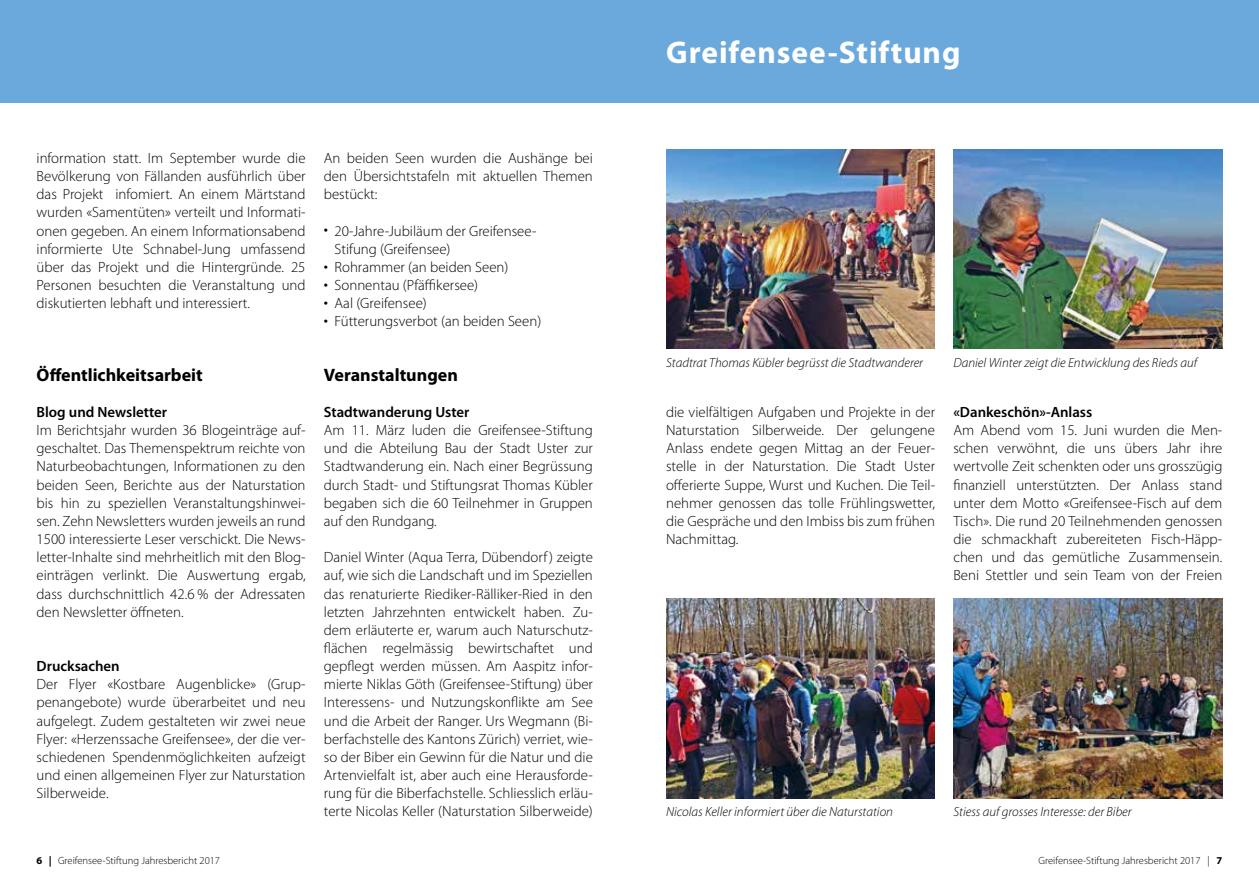
<style>
.page{position:relative;width:1259px;height:893px;background:#fff}
.page>*{position:absolute;margin:0;border:0;box-sizing:border-box;transform-origin:0 0}
.t1{font:700 31.5px "Myriad Pro";letter-spacing:.03em;color:#fff}
.t2{font:700 18px "Myriad Pro";color:#000}
.t3{font:300 14.85px/18.1px "Myriad Pro";color:#000;text-align:justify}
.t4{font:600 14.85px "Myriad Pro";color:#000}
.t5{font:italic 300 13.2px "Myriad Pro";color:#000}
.t6{font:300 10.5px "Myriad Pro";color:#000}
.s1{font-weight:400}
.s2{font-weight:700}
</style>
<div class="page">
<div style="left:0;top:0;width:1259px;height:103px;background:#6ba9dd"></div>
<img style="left:953px;top:149px;width:269px;height:200px">
<img style="left:666px;top:599px;width:269px;height:199px">
<img style="left:666px;top:149px;width:269px;height:200px">
<img style="left:953px;top:599px;width:269px;height:199px">
<p class="t3" style="left:37px;top:149px;width:270px">information statt. Im September wurde die Bevölkerung von Fällanden ausführlich über das Projekt infomiert. An einem Märtstand wurden «Samentüten» verteilt und Informati&shy;onen gegeben. An einem Informationsabend informierte Ute Schnabel-Jung umfassend über das Projekt und die Hintergründe. 25<br>Personen besuchten die Veranstaltung und diskutierten lebhaft und interessiert.</p>
<p class="t2" style="left:37px;top:363px;width:168px">Öffentlichkeitsarbeit</p>
<p class="t4" style="left:37px;top:403px;width:132px">Blog und Newsletter</p>
<p class="t3" style="left:37px;top:421px;width:270px">Im Berichtsjahr wurden 36 Blogeinträge auf&shy;geschaltet. Das Themenspektrum reichte von Naturbeobachtungen, Informationen zu den beiden Seen, Berichte aus der Naturstation bis hin zu speziellen Veranstaltungshinwei&shy;sen. Zehn Newsletters wurden jeweils an rund 1500 interessierte Leser verschickt. Die News&shy;letter-Inhalte sind mehrheitlich mit den Blog&shy;einträgen verlinkt. Die Auswertung ergab, dass durchschnittlich 42.6 % der Adressaten den Newsletter öffneten.</p>
<p class="t4" style="left:37px;top:657px;width:85px">Drucksachen</p>
<p class="t3" style="left:37px;top:675px;width:270px">Der Flyer «Kostbare Augenblicke» (Grup&shy;penangebote) wurde überarbeitet und neu aufgelegt. Zudem gestalteten wir zwei neue Flyer: «Herzenssache Greifensee», der die ver&shy;schiedenen Spendenmöglichkeiten aufzeigt und einen allgemeinen Flyer zur Naturstation Silberweide.</p>
<p class="t3" style="left:324px;top:149px;width:270px">An beiden Seen wurden die Aushänge bei den Übersichtstafeln mit aktuellen Themen bestückt:</p>
<p class="t3" style="left:334px;top:221px;width:203px;text-indent:-11px"><span class="s1">•</span> 20-Jahre-Jubiläum der Greifensee-<br>Stifung (Greifensee)</p>
<p class="t3" style="left:324px;top:258px;width:186px"><span class="s1">•</span> Rohrammer (an beiden Seen)</p>
<p class="t3" style="left:324px;top:276px;width:156px"><span class="s1">•</span> Sonnentau (Pfäffikersee)</p>
<p class="t3" style="left:324px;top:294px;width:104px"><span class="s1">•</span> Aal (Greifensee)</p>
<p class="t3" style="left:324px;top:312px;width:219px"><span class="s1">•</span> Fütterungsverbot (an beiden Seen)</p>
<p class="t2" style="left:324px;top:363px;width:135px">Veranstaltungen</p>
<p class="t4" style="left:324px;top:403px;width:147px">Stadtwanderung Uster</p>
<p class="t3" style="left:324px;top:421px;width:270px">Am 11. März luden die Greifensee-Stiftung und die Abteilung Bau der Stadt Uster zur Stadtwanderung ein. Nach einer Begrüssung durch Stadt- und Stiftungsrat Thomas Kübler begaben sich die 60 Teilnehmer in Gruppen auf den Rundgang.</p>
<p class="t3" style="left:324px;top:548px;width:270px">Daniel Winter (Aqua Terra, Dübendorf ) zeigte auf, wie sich die Landschaft und im Speziellen das renaturierte Riediker-Rälliker-Ried in den letzten Jahrzehnten entwickelt haben. Zu&shy;dem erläuterte er, warum auch Naturschutz&shy;flächen regelmässig bewirtschaftet und gepflegt werden müssen. Am Aaspitz infor&shy;mierte Niklas Göth (Greifensee-Stiftung) über Interessens- und Nutzungskonflikte am See und die Arbeit der Ranger. Urs Wegmann (Bi&shy;berfachstelle des Kantons Zürich) verriet, wie&shy;so der Biber ein Gewinn für die Natur und die Artenvielfalt ist, aber auch eine Herausforde&shy;rung für die Biberfachstelle. Schliesslich erläu&shy;terte Nicolas Keller (Naturstation Silberweide)</p>
<h1 class="t1" style="left:666px;top:32px;width:296px">Greifensee-Stiftung</h1>
<p class="t5" style="left:666px;top:355px;width:258px">Stadtrat Thomas Kübler begrüsst die Stadtwanderer</p>
<p class="t3" style="left:666px;top:403px;width:270px">die vielfältigen Aufgaben und Projekte in der Naturstation Silberweide. Der gelungene Anlass endete gegen Mittag an der Feuer&shy;stelle in der Naturstation. Die Stadt Uster offerierte Suppe, Wurst und Kuchen. Die Teil&shy;nehmer genossen das tolle Frühlingswetter, die Gespräche und den Imbiss bis zum frühen Nachmittag.</p>
<p class="t5" style="left:953px;top:355px;width:245px">Daniel Winter zeigt die Entwicklung des Rieds auf</p>
<p class="t4" style="left:953px;top:403px;width:140px">«Dankeschön»-Anlass</p>
<p class="t3" style="left:953px;top:421px;width:270px">Am Abend vom 15. Juni wurden die Men&shy;schen verwöhnt, die uns übers Jahr ihre wertvolle Zeit schenkten oder uns grosszügig finanziell unterstützten. Der Anlass stand unter dem Motto «Greifensee-Fisch auf dem Tisch». Die rund 20 Teilnehmenden genossen die schmackhaft zubereiteten Fisch-Häpp&shy;chen und das gemütliche Zusammensein.<br>Beni Stettler und sein Team von der Freien</p>
<p class="t5" style="left:666px;top:804px;width:228px">Nicolas Keller informiert über die Naturstation</p>
<p class="t5" style="left:953px;top:804px;width:180px">Stiess auf grosses Interesse: der Biber</p>
<p class="t6" style="left:37px;top:854px;width:185px"><span class="s2">6 |</span> Greifensee-Stiftung Jahresbericht 2017</p>
<p class="t6" style="left:1038px;top:854px;width:185px">Greifensee-Stiftung Jahresbericht 2017 | <span class="s2">7</span></p>
</div>
